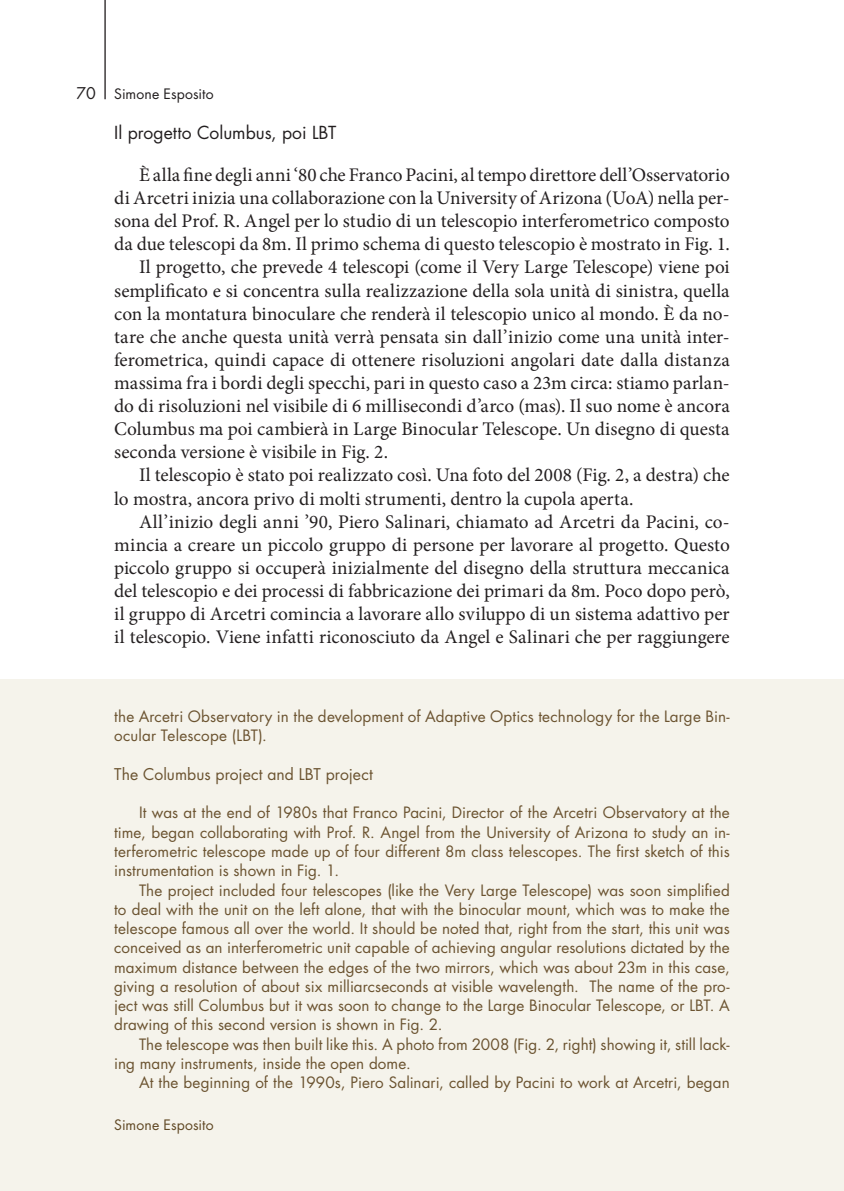
<style>
.page{position:relative;width:844px;height:1191px;background:#fff}
.page>*{position:absolute;margin:0;border:0;box-sizing:border-box;transform-origin:0 0}
.t1{font:19.25px "Minion Pro";color:#231f20}
.t2{font:17.5px "Futura Std";letter-spacing:.005em;color:#231f20}
.t3{font:15.75px "Futura Std";color:#6b5330}
.t4{font:15.75px "Futura Std";color:#231f20}
.t5{font:15.22px/19.2px "Futura Std";letter-spacing:.005em;color:#6b5330}
.t6{font:14px "Futura Std";letter-spacing:.005em;color:#231f20}
.t7{font:14px "Futura Std";letter-spacing:.005em;color:#604824}
</style>
<div class="page">
<div style="left:0;top:680px;width:843px;height:511px;background:#f5f3eb"></div>
<hr style="left:104px;top:0;width:2px;height:99px;background:#231f20">
<p class="t4" style="left:76px;top:83px;width:21px">70</p>
<p class="t6" style="left:114px;top:85px;width:101px">Simone Esposito</p>
<p class="t2" style="left:114px;top:121px;width:223px">Il progetto Columbus, poi LBT</p>
<p class="t1" style="left:139px;top:162px;width:592px">È alla fine degli anni ‘80 che Franco Pacini, al tempo direttore dell’Osservatorio</p>
<p class="t1" style="left:114px;top:185px;width:617px">di Arcetri inizia una collaborazione con la University of Arizona (UoA) nella per-</p>
<p class="t1" style="left:114px;top:208px;width:617px">sona del Prof. R. Angel per lo studio di un telescopio interferometrico composto</p>
<p class="t1" style="left:114px;top:231px;width:617px">da due telescopi da 8m. Il primo schema di questo telescopio è mostrato in Fig. 1.</p>
<p class="t1" style="left:139px;top:254px;width:592px">Il progetto, che prevede 4 telescopi (come il Very Large Telescope) viene poi</p>
<p class="t1" style="left:114px;top:277px;width:617px">semplificato e si concentra sulla realizzazione della sola unità di sinistra, quella</p>
<p class="t1" style="left:114px;top:301px;width:617px">con la montatura binoculare che renderà il telescopio unico al mondo. È da no-</p>
<p class="t1" style="left:114px;top:324px;width:617px">tare che anche questa unità verrà pensata sin dall’inizio come una unità inter-</p>
<p class="t1" style="left:114px;top:347px;width:617px">ferometrica, quindi capace di ottenere risoluzioni angolari date dalla distanza</p>
<p class="t1" style="left:114px;top:370px;width:617px">massima fra i bordi degli specchi, pari in questo caso a 23m circa: stiamo parlan-</p>
<p class="t1" style="left:114px;top:393px;width:617px">do di risoluzioni nel visibile di 6 millisecondi d’arco (mas). Il suo nome è ancora</p>
<p class="t1" style="left:114px;top:416px;width:617px">Columbus ma poi cambierà in Large Binocular Telescope. Un disegno di questa</p>
<p class="t1" style="left:114px;top:439px;width:275px">seconda versione è visibile in Fig. 2.</p>
<p class="t1" style="left:139px;top:462px;width:592px">Il telescopio è stato poi realizzato così. Una foto del 2008 (Fig. 2, a destra) che</p>
<p class="t1" style="left:114px;top:485px;width:520px">lo mostra, ancora privo di molti strumenti, dentro la cupola aperta.</p>
<p class="t1" style="left:139px;top:508px;width:592px">All’inizio degli anni ’90, Piero Salinari, chiamato ad Arcetri da Pacini, co-</p>
<p class="t1" style="left:114px;top:532px;width:617px">mincia a creare un piccolo gruppo di persone per lavorare al progetto. Questo</p>
<p class="t1" style="left:114px;top:555px;width:617px">piccolo gruppo si occuperà inizialmente del disegno della struttura meccanica</p>
<p class="t1" style="left:114px;top:578px;width:617px">del telescopio e dei processi di fabbricazione dei primari da 8m. Poco dopo però,</p>
<p class="t1" style="left:114px;top:601px;width:617px">il gruppo di Arcetri comincia a lavorare allo sviluppo di un sistema adattivo per</p>
<p class="t1" style="left:114px;top:624px;width:617px">il telescopio. Viene infatti riconosciuto da Angel e Salinari che per raggiungere</p>
<p class="t5" style="left:114px;top:707px;width:617px">the Arcetri Observatory in the development of Adaptive Optics technology for the Large Bin&shy;ocular Telescope (LBT).</p>
<p class="t3" style="left:114px;top:764px;width:260px">The Columbus project and LBT project</p>
<p class="t5" style="left:114px;top:803px;width:617px;text-align:justify;text-indent:25px">It was at the end of 1980s that Franco Pacini, Director of the Arcetri Observatory at the time, began collaborating with Prof. R. Angel from the University of Arizona to study an in&shy;terferometric telescope made up of four different 8m class telescopes. The first sketch of this instrumentation is shown in Fig. 1.</p>
<p class="t5" style="left:114px;top:880px;width:617px;text-align:justify;text-indent:25px">The project included four telescopes (like the Very Large Telescope) was soon simplified to deal with the unit on the left alone, that with the binocular mount, which was to make the telescope famous all over the world. It should be noted that, right from the start, this unit was conceived as an interferometric unit capable of achieving angular resolutions dictated by the maximum distance between the edges of the two mirrors, which was about 23m in this case, giving a resolution of about six milliarcseconds at visible wavelength. The name of the pro&shy;ject was still Columbus but it was soon to change to the Large Binocular Telescope, or LBT. A drawing of this second version is shown in Fig. 2.</p>
<p class="t5" style="left:114px;top:1034px;width:617px;text-indent:25px">The telescope was then built like this. A photo from 2008 (Fig. 2, right) showing it, still lack&shy;ing many instruments, inside the open dome.</p>
<p class="t5" style="left:139px;top:1073px;width:592px">At the beginning of the 1990s, Piero Salinari, called by Pacini to work at Arcetri, began</p>
<p class="t7" style="left:114px;top:1116px;width:101px">Simone Esposito</p>
</div>
